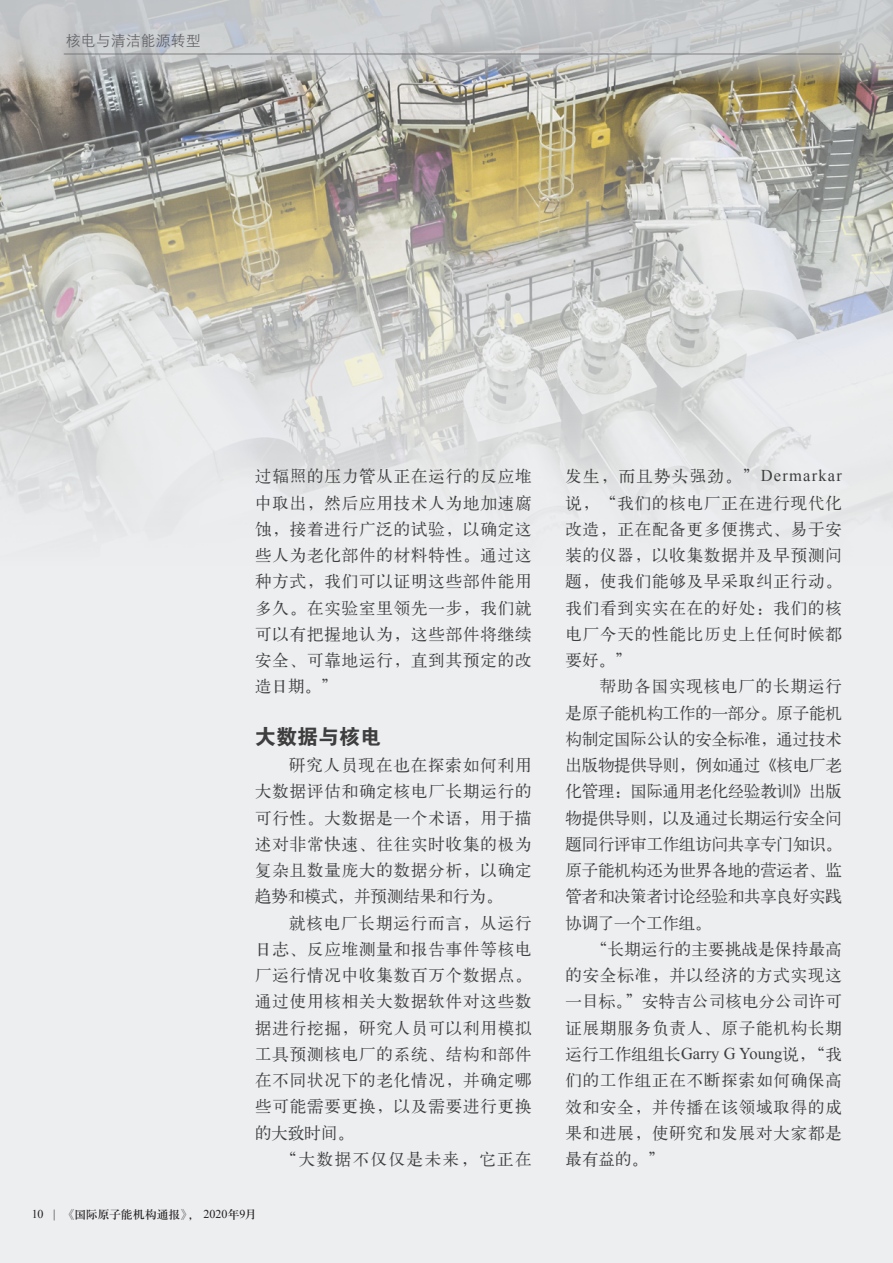
<style>
.page{position:relative;width:893px;height:1263px;background:#edeef0}
.page>*{position:absolute;margin:0;border:0;box-sizing:border-box;transform-origin:0 0}
.t1{font:21px "FZDHTK GBK1 0";color:#3e3e3f}
.t2{font:16.5px/26.2px "H Ya 1 gj";letter-spacing:.05em;color:#3e3e3f;text-align:justify}
.t3{font:16.5px "H Ya 1 gj";letter-spacing:.095em;color:#3e3e3f}
.t4{font:15px "H Yg 2 gj";color:#636366}
.t5{font:12px "H Ya 3 gj";letter-spacing:-.015em;color:#231f20}
.s1{font-family:"Times New Roman"}
.s2{font-family:"Koz Min Pr 6 N"}
</style>
<div class="page">
<img style="left:0;top:84px;width:893px;height:441px">
<svg style="left:0;top:0;width:893px;height:84px;background:#c0c1c1"></svg>
<hr style="left:64px;top:54px;width:778px;height:1px;background:#636366">
<p class="t4" style="left:66px;top:33px;width:136px">核电与清洁能源转型</p>
<p class="t2" style="left:255px;top:463px;width:278px">过辐照的压力管从正在运行的反应堆中取出，然后应用技术人为地加速腐蚀，接着进行广泛的试验，以确定这些人为老化部件的材料特性。通过这种方式，我们可以证明这些部件能用多久。在实验室里领先一步，我们就可以有把握地认为，这些部件将继续安全、可靠地运行，直到其预定的改造日期。”</p>
<p class="t1" style="left:255px;top:725px;width:127px">大数据与核电</p>
<p class="t2" style="left:255px;top:752px;width:278px;text-indent:34px">研究人员现在也在探索如何利用大数据评估和确定核电厂长期运行的可行性。大数据是一个术语，用于描述对非常快速、往往实时收集的极为复杂且数量庞大的数据分析，以确定趋势和模式，并预测结果和行为。</p>
<p class="t2" style="left:255px;top:909px;width:278px;text-indent:34px">就核电厂长期运行而言，从运行日志、反应堆测量和报告事件等核电厂运行情况中收集数百万个数据点。通过使用核相关大数据软件对这些数据进行挖掘，研究人员可以利用模拟工具预测核电厂的系统、结构和部件在不同状况下的老化情况，并确定哪些可能需要更换，以及需要进行更换的大致时间。</p>
<p class="t3" style="left:281px;top:1151px;width:252px">“大数据不仅仅是未来，它正在</p>
<p class="t5" style="left:32px;top:1208px;width:226px"><span class="s1">10 |</span> <span class="s2">《</span>国际原子能机构通报<span class="s2">》，</span> <span class="s1">2020</span>年<span class="s1">9</span>月</p>
<p class="t2" style="left:566px;top:463px;width:278px">发生，而且势头强劲。”<span class="s1">Dermarkar</span>说，“我们的核电厂正在进行现代化改造，正在配备更多便携式、易于安装的仪器，以收集数据并及早预测问题，使我们能够及早采取纠正行动。我们看到实实在在的好处：我们的核电厂今天的性能比历史上任何时候都要好。”</p>
<p class="t2" style="left:566px;top:673px;width:278px;text-indent:34px">帮助各国实现核电厂的长期运行是原子能机构工作的一部分。原子能机构制定国际公认的安全标准，通过技术出版物提供导则，例如通过《核电厂老化管理：国际通用老化经验教训》出版物提供导则，以及通过长期运行安全问题同行评审工作组访问共享专门知识。原子能机构还为世界各地的营运者、监管者和决策者讨论经验和共享良好实践协调了一个工作组。</p>
<p class="t2" style="left:566px;top:936px;width:278px;text-indent:26px">“长期运行的主要挑战是保持最高的安全标准，并以经济的方式实现这一目标。”安特吉公司核电分公司许可证展期服务负责人、原子能机构长期运行工作组组长<span class="s1">Garry G Young</span>说，“我们的工作组正在不断探索如何确保高效和安全，并传播在该领域取得的成果和进展，使研究和发展对大家都是最有益的。”</p>
</div>
